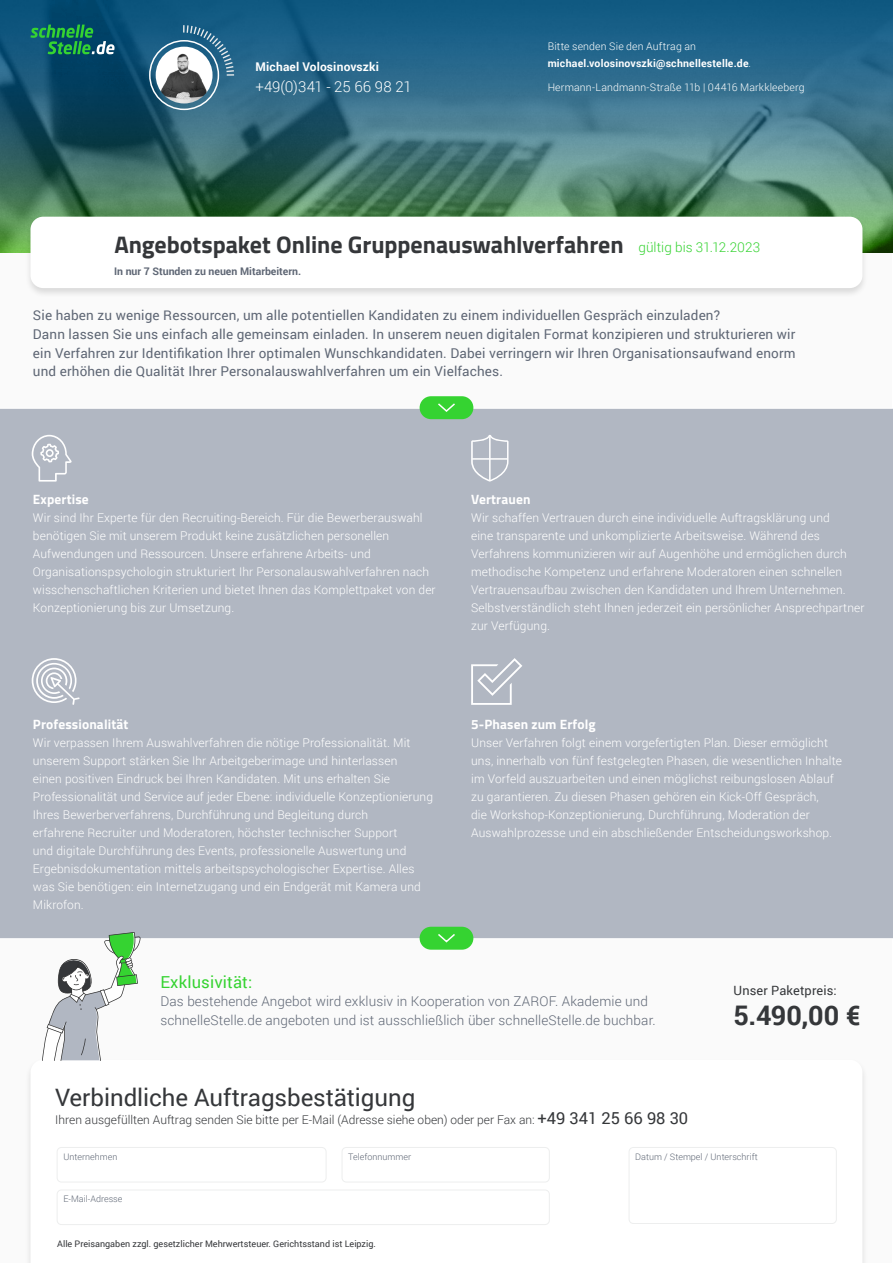
<style>
.page{position:relative;width:893px;height:1263px;background:#fff}
.page>*{position:absolute;margin:0;border:0;box-sizing:border-box;transform-origin:0 0}
.t1{font:700 27px "Roboto";color:#35373a}
.t2{font:700 24px "Titillium Web";letter-spacing:-.005em;color:#35373a}
.t3{font:24px "Roboto";letter-spacing:-.005em;color:#35373a}
.t4{font:16.5px "Roboto";letter-spacing:.01em;color:#35d331}
.t5{font:300 15px "Roboto";letter-spacing:-.01em;color:#fff}
.t6{font:13.5px/18.8px "Roboto";letter-spacing:.01em;color:#5f6775}
.t7{font:300 13.5px/18.8px "Roboto";letter-spacing:.01em;color:#5f6775}
.t8{font:700 13.5px "Titillium Web";letter-spacing:.01em;color:#fff}
.t9{font:12.75px "Roboto";letter-spacing:.01em;color:#35373a}
.t10{font:300 12px/18px "Roboto";letter-spacing:.01em;color:#fff}
.t11{font:300 12px "Roboto";color:#35373a}
.t12{font:700 12px "Roboto";letter-spacing:.015em;color:#fff}
.t13{font:700 10.5px/16.5px "Roboto";letter-spacing:.02em;color:#fff}
.t14{font:300 10.5px "Roboto";letter-spacing:.015em;color:#fff}
.t15{font:700 10.5px "Roboto";color:#5f6775}
.t16{font:9px "Roboto";color:#35373a}
.t17{font:300 9px "Roboto";color:#5f6775}
.s1{font-weight:300}
.s2{font-family:"Roboto";font-weight:300;font-size:13.5px;color:#35d331}
.s3{font-weight:400;font-size:16.5px}
</style>
<div class="page">
<div style="left:1px;top:1px;width:891px;height:1261px;background:#fafafa"></div>
<div style="left:0;top:409px;width:893px;height:530px;background:#b1b7c2"></div>
<svg style="left:32px;top:435px;width:40px;height:47px"></svg>
<svg style="left:32px;top:658px;width:48px;height:47px"></svg>
<svg style="left:471px;top:435px;width:37px;height:47px"></svg>
<hr style="left:489px;top:436px;width:2px;height:45px;background:#fff">
<hr style="left:472px;top:458px;width:36px;height:2px;background:#fff">
<svg style="left:471px;top:658px;width:51px;height:47px"></svg>
<svg style="left:0;top:0;width:893px;height:253px;background:#336d7b"></svg>
<svg style="left:31px;top:25px;width:84px;height:29px;background:#1e7564"></svg>
<div style="left:25px;top:215px;width:844px;height:83px;background:#000;opacity:.13"></div>
<div style="left:31px;top:217px;width:831px;height:71px;background:#fff;border-radius:13px"></div>
<img style="left:156px;top:47px;width:57px;height:56px;border-radius:28px">
<div style="left:149px;top:40px;width:70px;height:70px;border:2px solid #fff;border-radius:50%"></div>
<svg style="left:182px;top:24px;width:53px;height:52px"></svg>
<div style="left:25px;top:1058px;width:844px;height:205px;background:#fff"></div>
<div style="left:342px;top:1147px;width:208px;height:35px;border:1px solid #edeeee;border-radius:4px"></div>
<div style="left:57px;top:1147px;width:269px;height:35px;border:1px solid #edeeee;border-radius:4px"></div>
<div style="left:57px;top:1189px;width:493px;height:36px;border:1px solid #edeeee;border-radius:4px"></div>
<div style="left:629px;top:1147px;width:208px;height:77px;border:1px solid #edeeee;border-radius:4px"></div>
<hr style="left:0;top:408px;width:893px;height:1px;background:#fff">
<div style="left:420px;top:396px;width:53px;height:23px;background:#35d331;border-radius:11px"></div>
<svg style="left:438px;top:403px;width:17px;height:9px"></svg>
<hr style="left:0;top:938px;width:893px;height:1px;background:#fff">
<div style="left:420px;top:927px;width:53px;height:23px;background:#35d331;border-radius:11px"></div>
<svg style="left:438px;top:934px;width:17px;height:9px"></svg>
<svg style="left:42px;top:932px;width:99px;height:129px"></svg>
<p class="t12" style="left:255px;top:58px;width:125px">Michael Volosinovszki</p>
<p class="t5" style="left:255px;top:76px;width:158px">+49(0)341 - 25 66 98 21</p>
<p class="t13" style="left:548px;top:38px;width:205px"><span class="s1">Bitte senden Sie den Auftrag an </span>michael.volosinovszki@schnellestelle.de<span class="s1">.</span></p>
<p class="t14" style="left:548px;top:80px;width:258px">Hermann-Landmann-Straße 11b | 04416 Markkleeberg</p>
<h2 class="t2" style="left:114px;top:226px;width:647px">Angebotspaket Online Gruppenauswahlverfahren <span class="s2">gültig bis 31.12.2023</span></h2>
<p class="t15" style="left:114px;top:264px;width:189px">In nur 7 Stunden zu neuen Mitarbeitern.</p>
<p class="t6" style="left:33px;top:305px;width:764px">Sie haben zu wenige Ressourcen, um alle potentiellen Kandidaten zu einem individuellen Gespräch einzuladen?<br>Dann lassen Sie uns einfach alle gemeinsam einladen. In unserem neuen digitalen Format konzipieren und strukturieren wir ein Verfahren zur Identifikation Ihrer optimalen Wunschkandidaten. Dabei verringern wir Ihren Organisationsaufwand enorm und erhöhen die Qualität Ihrer Personalauswahlverfahren um ein Vielfaches.</p>
<p class="t8" style="left:33px;top:489px;width:57px">Expertise</p>
<p class="t10" style="left:33px;top:508px;width:404px">Wir sind Ihr Experte für den Recruiting-Bereich. Für die Bewerberauswahl benötigen Sie mit unserem Produkt keine zusätzlichen personellen Aufwendungen und Ressourcen. Unsere erfahrene Arbeits- und Organisationspsychologin strukturiert Ihr Personalauswahlverfahren nach wisschenschaftlichen Kriterien und bietet Ihnen das Komplettpaket von der Konzeptionierung bis zur Umsetzung.</p>
<p class="t8" style="left:33px;top:714px;width:97px">Professionalität</p>
<p class="t10" style="left:33px;top:733px;width:402px">Wir verpassen Ihrem Auswahlverfahren die nötige Professionalität. Mit unserem Support stärken Sie Ihr Arbeitgeberimage und hinterlassen<br>einen positiven Eindruck bei Ihren Kandidaten. Mit uns erhalten Sie Professionalität und Service auf jeder Ebene: individuelle Konzeptionierung Ihres Bewerberverfahrens, Durchführung und Begleitung durch<br>erfahrene Recruiter und Moderatoren, höchster technischer Support<br>und digitale Durchführung des Events, professionelle Auswertung und Ergebnisdokumentation mittels arbeitspsychologischer Expertise. Alles was Sie benötigen: ein Internetzugang und ein Endgerät mit Kamera und Mikrofon.</p>
<p class="t8" style="left:471px;top:489px;width:61px">Vertrauen</p>
<p class="t10" style="left:471px;top:508px;width:395px">Wir schaffen Vertrauen durch eine individuelle Auftragsklärung und<br>eine transparente und unkomplizierte Arbeitsweise. Während des Verfahrens kommunizieren wir auf Augenhöhe und ermöglichen durch methodische Kompetenz und erfahrene Moderatoren einen schnellen Vertrauensaufbau zwischen den Kandidaten und Ihrem Unternehmen.<br>Selbstverständlich steht Ihnen jederzeit ein persönlicher Ansprechpartner zur Verfügung.</p>
<p class="t8" style="left:471px;top:714px;width:126px">5-Phasen zum Erfolg</p>
<p class="t10" style="left:471px;top:733px;width:372px">Unser Verfahren folgt einem vorgefertigten Plan. Dieser ermöglicht uns, innerhalb von fünf festgelegten Phasen, die wesentlichen Inhalte im Vorfeld auszuarbeiten und einen möglichst reibungslosen Ablauf zu garantieren. Zu diesen Phasen gehören ein Kick-Off Gespräch,<br>die Workshop-Konzeptionierung, Durchführung, Moderation der Auswahlprozesse und ein abschließender Entscheidungsworkshop.</p>
<h3 class="t4" style="left:161px;top:970px;width:93px">Exklusivität:</h3>
<p class="t7" style="left:161px;top:992px;width:497px">Das bestehende Angebot wird exklusiv in Kooperation von ZAROF. Akademie und schnelleStelle.de angeboten und ist ausschließlich über schnelleStelle.de buchbar.</p>
<p class="t9" style="left:733px;top:981px;width:105px">Unser Paketpreis:</p>
<h1 class="t1" style="left:733px;top:996px;width:129px">5.490,00 €</h1>
<h2 class="t3" style="left:55px;top:1080px;width:362px">Verbindliche Auftragsbestätigung</h2>
<p class="t11" style="left:55px;top:1111px;width:634px">Ihren ausgefüllten Auftrag senden Sie bitte per E-Mail (Adresse siehe oben) oder per Fax an: <span class="s3">+49 341 25 66 98 30</span></p>
<p class="t17" style="left:63px;top:1150px;width:56px">Unternehmen</p>
<p class="t17" style="left:348px;top:1150px;width:64px">Telefonnummer</p>
<p class="t17" style="left:63px;top:1193px;width:61px">E-Mail-Adresse</p>
<p class="t17" style="left:635px;top:1150px;width:124px">Datum / Stempel / Unterschrift</p>
<p class="t16" style="left:57px;top:1238px;width:320px">Alle Preisangaben zzgl. gesetzlicher Mehrwertsteuer. Gerichtsstand ist Leipzig.</p>
</div>
